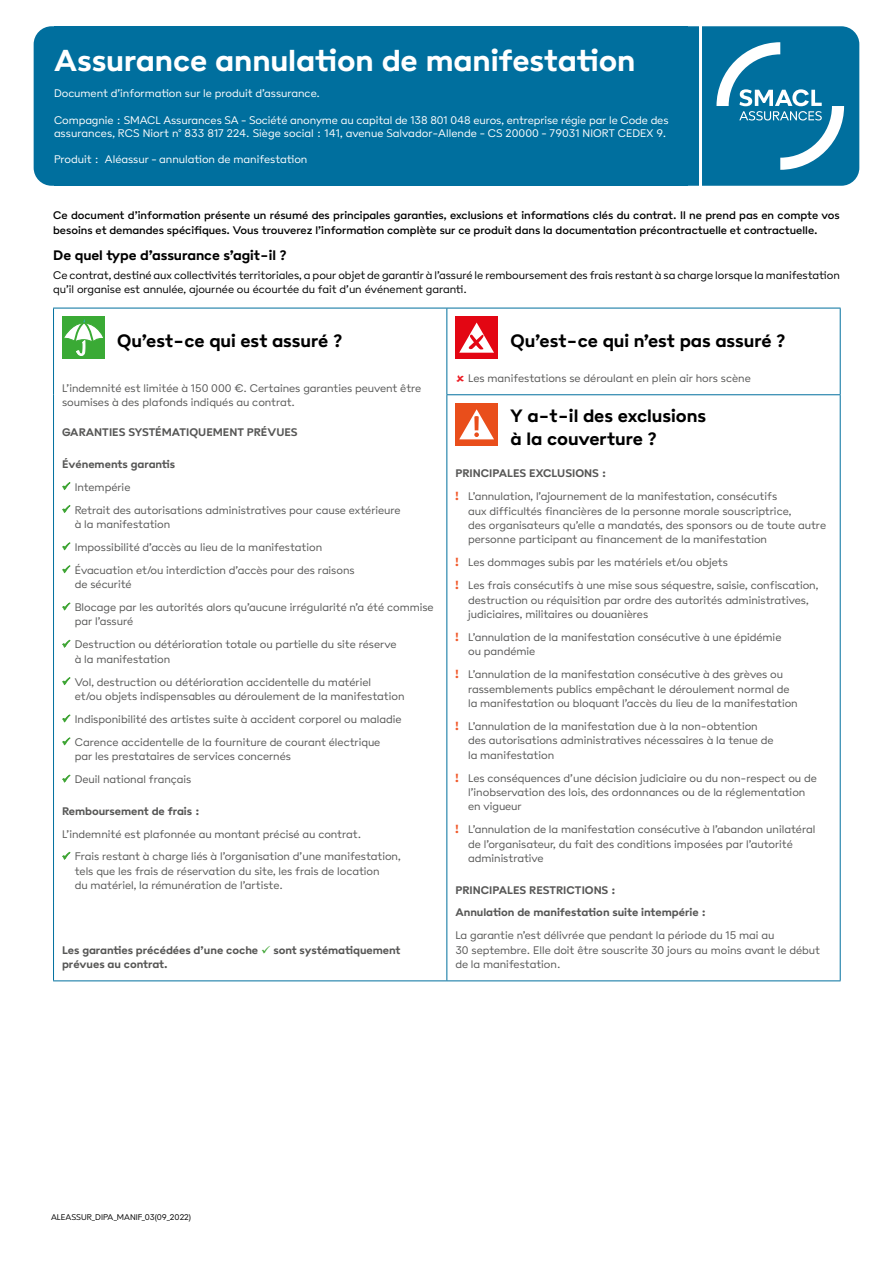
<style>
.page{position:relative;width:893px;height:1263px;background:#fff}
.page>*{position:absolute;margin:0;border:0;box-sizing:border-box;transform-origin:0 0}
.t1{font:700 33px "Poligon";color:#fff}
.t2{font:700 19.5px/23.4px "Poligon";color:#000}
.t3{font:700 15px "Poligon";color:#000}
.t4{font:300 12px/14.4px "Poligon";color:#575756}
.t5{font:300 12px/26.2px "Poligon";color:#fff}
.t6{font:500 12px/14.4px "Poligon";color:#000}
.t7{font:300 12px/14.4px "Poligon";color:#000}
.t8{font:700 12px/23px "Poligon";color:#575756}
.t9{font:300 9px "Poligon";color:#000}
.s1{color:#3fa535}
.s2{font-weight:700}
.s3{font-weight:900;color:#f1592a}
</style>
<div class="page">
<div style="left:34px;top:26px;width:825px;height:160px;background:#006f9e;border-radius:18px"></div>
<hr style="left:53px;top:308px;width:394px;height:1px;background:#006f9e">
<hr style="left:53px;top:308px;width:1px;height:87px;background:#006f9e">
<hr style="left:447px;top:308px;width:394px;height:1px;background:#006f9e">
<hr style="left:446px;top:308px;width:1px;height:86px;background:#006f9e">
<hr style="left:840px;top:308px;width:1px;height:86px;background:#006f9e">
<hr style="left:53px;top:395px;width:1px;height:507px;background:#006f9e">
<hr style="left:446px;top:394px;width:395px;height:1px;background:#006f9e">
<hr style="left:446px;top:395px;width:1px;height:507px;background:#006f9e">
<hr style="left:840px;top:395px;width:1px;height:507px;background:#006f9e">
<hr style="left:53px;top:902px;width:1px;height:78px;background:#006f9e">
<hr style="left:446px;top:902px;width:1px;height:78px;background:#006f9e">
<hr style="left:840px;top:902px;width:1px;height:78px;background:#006f9e">
<hr style="left:53px;top:980px;width:394px;height:1px;background:#006f9e">
<hr style="left:447px;top:980px;width:394px;height:1px;background:#006f9e">
<div style="left:62px;top:317px;width:43px;height:42px;background:#3aaa35"></div>
<svg style="left:64px;top:319px;width:39px;height:37px"></svg>
<div style="left:455px;top:317px;width:43px;height:42px;background:#e30613"></div>
<svg style="left:459px;top:323px;width:35px;height:30px"></svg>
<div style="left:455px;top:403px;width:43px;height:43px;background:#e94e1b"></div>
<svg style="left:459px;top:409px;width:35px;height:30px"></svg>
<hr style="left:699px;top:26px;width:3px;height:160px;background:#fff">
<svg style="left:716px;top:42px;width:128px;height:128px"></svg>
<h1 class="t1" style="left:54px;top:40px;width:583px">Assurance annulation de manifestation</h1>
<p class="t5" style="left:54px;top:80px;width:616px">Document d’information sur le produit d’assurance.<br>Compagnie : SMACL Assurances SA - Société anonyme au capital de 138 801 048 euros, entreprise régie par le Code des</p>
<p class="t5" style="left:54px;top:120px;width:614px">assurances, RCS Niort n° 833 817 224. Siège social : 141, avenue Salvador-Allende - CS 20000 - 79031 NIORT CEDEX 9.<br>Produit : Aléassur - annulation de manifestation</p>
<p class="t6" style="left:53px;top:208px;width:788px">Ce document d’information présente un résumé des principales garanties, exclusions et informations clés du contrat. Il ne prend pas en compte vos besoins et demandes spécifiques. Vous trouverez l’information complète sur ce produit dans la documentation précontractuelle et contractuelle.</p>
<p class="t3" style="left:53px;top:246px;width:235px">De quel type d’assurance s’agit-il ?</p>
<p class="t7" style="left:53px;top:268px;width:788px">Ce contrat, destiné aux collectivités territoriales, a pour objet de garantir à l’assuré le remboursement des frais restant à sa charge lorsque la manifestation qu’il organise est annulée, ajournée ou écourtée du fait d’un événement garanti.</p>
<h2 class="t2" style="left:117px;top:328px;width:227px">Qu’est-ce qui est assuré ?</h2>
<p class="t4" style="left:62px;top:381px;width:361px">L’indemnité est limitée à 150 000 €. Certaines garanties peuvent être soumises à des plafonds indiqués au contrat.</p>
<p class="t8" style="left:62px;top:421px;width:237px">GARANTIES SYSTÉMATIQUEMENT PRÉVUES</p>
<p class="t8" style="left:62px;top:452px;width:115px">Événements garantis</p>
<p class="t4" style="left:62px;top:479px;width:70px"><span class="s1">✓</span> Intempérie</p>
<p class="t4" style="left:75px;top:502px;width:327px;text-indent:-13px"><span class="s1">✓</span> Retrait des autorisations administratives pour cause extérieure à la manifestation</p>
<p class="t4" style="left:62px;top:540px;width:262px"><span class="s1">✓</span> Impossibilité d’accès au lieu de la manifestation</p>
<p class="t4" style="left:75px;top:563px;width:281px;text-indent:-13px"><span class="s1">✓</span> Évacuation et/ou interdiction d’accès pour des raisons de sécurité</p>
<p class="t4" style="left:75px;top:600px;width:360px;text-indent:-13px"><span class="s1">✓</span> Blocage par les autorités alors qu’aucune irrégularité n’a été commise par l’assuré</p>
<p class="t4" style="left:75px;top:637px;width:323px;text-indent:-13px"><span class="s1">✓</span> Destruction ou détérioration totale ou partielle du site réserve à la manifestation</p>
<p class="t4" style="left:75px;top:674px;width:331px;text-indent:-13px"><span class="s1">✓</span> Vol, destruction ou détérioration accidentelle du matériel<br>et/ou objets indispensables au déroulement de la manifestation</p>
<p class="t4" style="left:62px;top:712px;width:341px"><span class="s1">✓</span> Indisponibilité des artistes suite à accident corporel ou maladie</p>
<p class="t4" style="left:75px;top:735px;width:307px;text-indent:-13px"><span class="s1">✓</span> Carence accidentelle de la fourniture de courant électrique par les prestataires de services concernés</p>
<p class="t4" style="left:62px;top:772px;width:131px"><span class="s1">✓</span> Deuil national français</p>
<p class="t8" style="left:62px;top:799px;width:139px">Remboursement de frais :</p>
<p class="t4" style="left:62px;top:826px;width:301px">L’indemnité est plafonnée au montant précisé au contrat.</p>
<p class="t4" style="left:75px;top:849px;width:327px;text-indent:-13px"><span class="s1">✓</span> Frais restant à charge liés à l’organisation d’une manifestation, tels que les frais de réservation du site, les frais de location<br>du matériel, la rémunération de l’artiste.</p>
<h2 class="t2" style="left:511px;top:328px;width:277px">Qu’est-ce qui n’est pas assuré ?</h2>
<p class="t4" style="left:468px;top:371px;width:284px">Les manifestations se déroulant en plein air hors scène</p>
<h2 class="t2" style="left:511px;top:403px;width:197px">Y a-t-il des exclusions à la couverture ?</h2>
<p class="t4" style="left:455px;top:462px;width:323px;line-height:23px"><span class="s2">PRINCIPALES EXCLUSIONS :<br></span><span class="s3">!</span> L’annulation, l’ajournement de la manifestation, consécutifs</p>
<p class="t4" style="left:468px;top:503px;width:359px">aux difficultés financières de la personne morale souscriptrice,<br>des organisateurs qu’elle a mandatés, des sponsors ou de toute autre personne participant au financement de la manifestation</p>
<p class="t4" style="left:455px;top:551px;width:365px;line-height:23px"><span class="s3">!</span> Les dommages subis par les matériels et/ou objets<br><span class="s3">!</span> Les frais consécutifs à une mise sous séquestre, saisie, confiscation,</p>
<p class="t4" style="left:468px;top:592px;width:342px">destruction ou réquisition par ordre des autorités administratives, judiciaires, militaires ou douanières</p>
<p class="t4" style="left:468px;top:630px;width:315px;text-indent:-13px"><span class="s3">!</span> L’annulation de la manifestation consécutive à une épidémie ou pandémie</p>
<p class="t4" style="left:468px;top:667px;width:331px;text-indent:-13px"><span class="s3">!</span> L’annulation de la manifestation consécutive à des grèves ou rassemblements publics empêchant le déroulement normal de la manifestation ou bloquant l’accès du lieu de la manifestation</p>
<p class="t4" style="left:468px;top:719px;width:307px;text-indent:-13px"><span class="s3">!</span> L’annulation de la manifestation due à la non-obtention des autorisations administratives nécessaires à la tenue de la manifestation</p>
<p class="t4" style="left:468px;top:770px;width:350px;text-indent:-13px"><span class="s3">!</span> Les conséquences d’une décision judiciaire ou du non-respect ou de l’inobservation des lois, des ordonnances ou de la réglementation en vigueur</p>
<p class="t4" style="left:468px;top:822px;width:349px;text-indent:-13px"><span class="s3">!</span> L’annulation de la manifestation consécutive à l’abandon unilatéral de l’organisateur, du fait des conditions imposées par l’autorité administrative</p>
<p class="t8" style="left:455px;top:878px;width:252px">PRINCIPALES RESTRICTIONS :<br>Annulation de manifestation suite intempérie :</p>
<p class="t4" style="left:455px;top:928px;width:366px">La garantie n’est délivrée que pendant la période du 15 mai au<br>30 septembre. Elle doit être souscrite 30 jours au moins avant le début de la manifestation.</p>
<p class="t8" style="left:62px;top:942px;width:340px;line-height:14.4px">Les garanties précédées d’une coche <span class="s1">✓</span> sont systématiquement prévues au contrat.</p>
<p class="t9" style="left:51px;top:1212px;width:142px">ALEASSUR_DIPA_MANIF_03(09_2022)</p>
</div>
